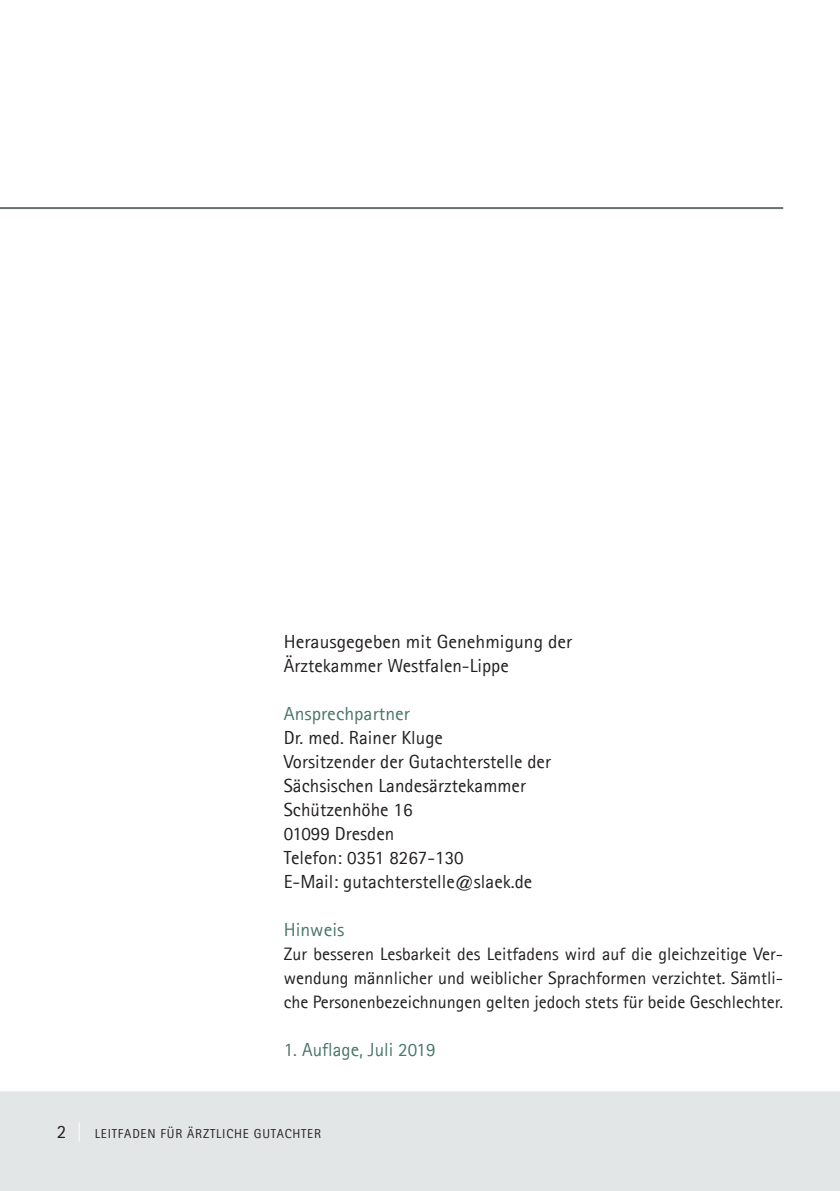
<style>
.page{position:relative;width:840px;height:1191px;background:#fff}
.page>*{position:absolute;margin:0;border:0;box-sizing:border-box;transform-origin:0 0}
.t1{font:19px/24px "Agfa Rotis Sans Serif";color:#231f20}
.t2{font:19px "Agfa Rotis Sans Serif";color:#4a766b}
.t3{font:18px/24px "Agfa Rotis Sans Serif";color:#231f20;text-align:justify}
.t4{font:13px "Agfa Rotis Sans Serif";letter-spacing:.06em;color:#231f20}
.s1{font-size:19px}
.s2{font-size:19px;color:#fff}
</style>
<div class="page">
<div style="left:0;top:1091px;width:839px;height:100px;background:#e3e6e7"></div>
<hr style="left:0;top:207px;width:782px;height:2px;background:#697374">
<p class="t1" style="left:283px;top:629px;width:290px">Herausgegeben mit Genehmigung der<br>Ärztekammer Westfalen-Lippe</p>
<p class="t2" style="left:283px;top:702px;width:128px">Ansprechpartner</p>
<p class="t1" style="left:283px;top:725px;width:268px">Dr. med. Rainer Kluge<br>Vorsitzender der Gutachterstelle der<br>Sächsischen Landesärztekammer<br>Schützenhöhe 16<br>01099 Dresden<br>Telefon: 0351 8267-130<br>E-Mail: gutachterstelle@slaek.de</p>
<p class="t2" style="left:283px;top:918px;width:62px">Hinweis</p>
<p class="t3" style="left:283px;top:942px;width:500px">Zur besseren Lesbarkeit des Leitfadens wird auf die gleichzeitige Ver&shy;wendung männlicher und weiblicher Sprachformen verzichtet. Sämtli&shy;che Personenbezeichnungen gelten jedoch stets für beide Geschlechter.</p>
<p class="t2" style="left:283px;top:1038px;width:153px">1. Auflage, Juli 2019</p>
<p class="t4" style="left:57px;top:1125px;width:266px"><span class="s1">2</span> <span class="s2">|</span> LEITFADEN FÜR ÄRZTLICHE GUTACHTER</p>
</div>
